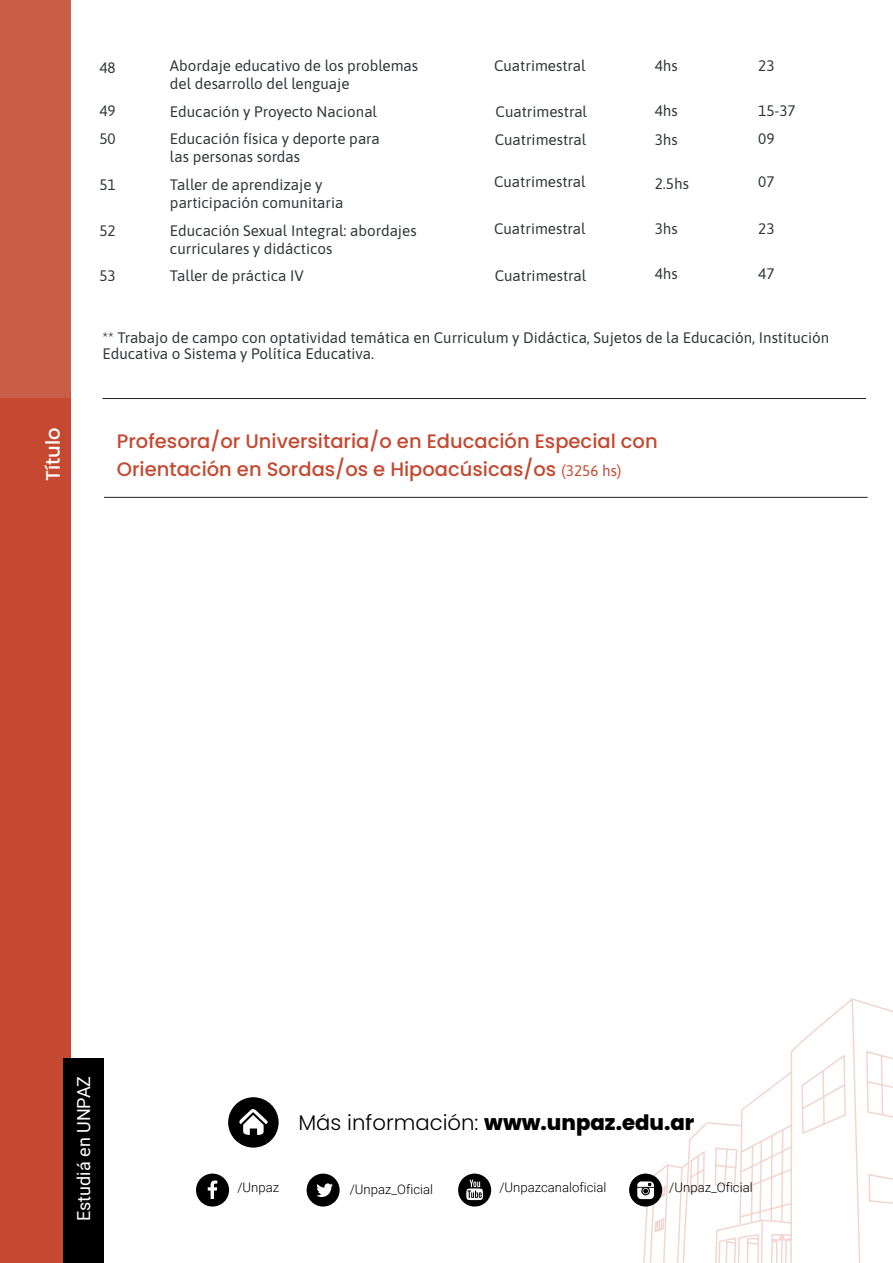
<style>
.page{position:relative;width:893px;height:1263px;background:#fff}
.page>*{position:absolute;margin:0;border:0;box-sizing:border-box;transform-origin:0 0}
.t1{font:800 21.15px "Poppins";color:#000001}
.t2{font:500 19.5px/27.6px "Poppins";color:#c44930}
.t3{font:500 19.5px "Poppins";color:#fff}
.t4{font:18px "Roboto";color:#fff}
.t5{font:15.15px/27.6px "Asap";color:#333739}
.t6{font:300 13.2px "Roboto";color:#000001}
.s1{font-family:"Asap";font-weight:400;font-size:15.15px}
.s2{font-weight:300}
</style>
<div class="page">
<div style="left:0;top:398px;width:70px;height:865px;background:#c44930"></div>
<div style="left:0;top:0;width:70px;height:398px;background:#ca5d47"></div>
<hr style="left:104px;top:497px;width:764px;height:1px;background:#231f20">
<hr style="left:102px;top:398px;width:764px;height:1px;background:#231f20">
<svg style="left:642px;top:998px;width:251px;height:265px"></svg>
<div style="left:228px;top:1097px;width:51px;height:50px;background:#000001;border-radius:50%"></div>
<svg style="left:239px;top:1109px;width:29px;height:26px"></svg>
<div style="left:458px;top:1173px;width:33px;height:33px;background:#000001;border-radius:50%"></div>
<svg style="left:466px;top:1180px;width:17px;height:20px"></svg>
<div style="left:196px;top:1173px;width:33px;height:33px;background:#000001;border-radius:50%"></div>
<svg style="left:208px;top:1180px;width:9px;height:19px"></svg>
<div style="left:307px;top:1173px;width:33px;height:33px;background:#000001;border-radius:50%"></div>
<svg style="left:316px;top:1183px;width:17px;height:14px"></svg>
<div style="left:629px;top:1173px;width:33px;height:33px;background:#000001;border-radius:50%"></div>
<svg style="left:637px;top:1181px;width:17px;height:18px"></svg>
<div style="left:63px;top:1058px;width:41px;height:205px;background:#000001"></div>
<p class="t3" style="left:42px;top:481px;width:55px;rotate:-90deg">Título</p>
<p class="t5" style="left:170px;top:51px;width:250px">Abordaje educativo de los problemas</p>
<p class="t5" style="left:494px;top:51px;width:93px">Cuatrimestral</p>
<p class="t5" style="left:655px;top:51px;width:24px">4hs</p>
<p class="t5" style="left:170px;top:69px;width:211px">del desarrollo del lenguaje<br>Educación y Proyecto Nacional<br>Educación física y deporte para</p>
<p class="t5" style="left:170px;top:143px;width:154px">las personas sordas<br>Taller de aprendizaje y</p>
<p class="t5" style="left:170px;top:188px;width:248px">participación comunitaria<br>Educación Sexual Integral: abordajes</p>
<p class="t5" style="left:170px;top:234px;width:164px">curriculares y didácticos<br>Taller de práctica IV</p>
<p class="t5" style="left:99px;top:53px;width:18px">48</p>
<p class="t5" style="left:758px;top:51px;width:18px">23</p>
<p class="t5" style="left:99px;top:96px;width:18px">49<br>50</p>
<p class="t5" style="left:496px;top:97px;width:93px">Cuatrimestral</p>
<p class="t5" style="left:655px;top:96px;width:24px">4hs</p>
<p class="t5" style="left:758px;top:96px;width:39px">15-37</p>
<p class="t5" style="left:99px;top:170px;width:18px">51</p>
<p class="t5" style="left:99px;top:216px;width:18px">52</p>
<p class="t5" style="left:99px;top:261px;width:18px">53</p>
<p class="t5" style="left:655px;top:125px;width:24px">3hs</p>
<p class="t5" style="left:655px;top:169px;width:36px">2.5hs</p>
<p class="t5" style="left:655px;top:214px;width:24px">3hs</p>
<p class="t5" style="left:655px;top:259px;width:24px">4hs</p>
<p class="t5" style="left:495px;top:125px;width:93px">Cuatrimestral</p>
<p class="t5" style="left:494px;top:167px;width:93px">Cuatrimestral</p>
<p class="t5" style="left:494px;top:214px;width:93px">Cuatrimestral</p>
<p class="t5" style="left:495px;top:261px;width:93px">Cuatrimestral</p>
<p class="t5" style="left:758px;top:124px;width:18px">09</p>
<p class="t5" style="left:758px;top:167px;width:18px">07</p>
<p class="t5" style="left:758px;top:214px;width:18px">23</p>
<p class="t5" style="left:758px;top:259px;width:18px">47</p>
<p class="t5" style="left:102px;top:328px;width:728px;line-height:16.5px">** Trabajo de campo con optatividad temática en Curriculum y Didáctica, Sujetos de la Educación, Institución<br>Educativa o Sistema y Política Educativa.</p>
<p class="t2" style="left:117px;top:428px;width:542px">Profesora/or Universitaria/o en Educación Especial con<br>Orientación en Sordas/os e Hipoacúsicas/os <span class="s1">(3256 hs)</span></p>
<p class="t4" style="left:71px;top:1221px;width:147px;rotate:-90deg">Estudiá en UNPAZ</p>
<h1 class="t1" style="left:298px;top:1110px;width:397px"><span class="s2">Más información:</span> www.unpaz.edu.ar</h1>
<p class="t6" style="left:237px;top:1178px;width:43px">/Unpaz</p>
<p class="t6" style="left:350px;top:1180px;width:85px">/Unpaz_Oficial</p>
<p class="t6" style="left:499px;top:1178px;width:109px">/Unpazcanaloficial</p>
<p class="t6" style="left:669px;top:1178px;width:85px">/Unpaz_Oficial</p>
</div>
